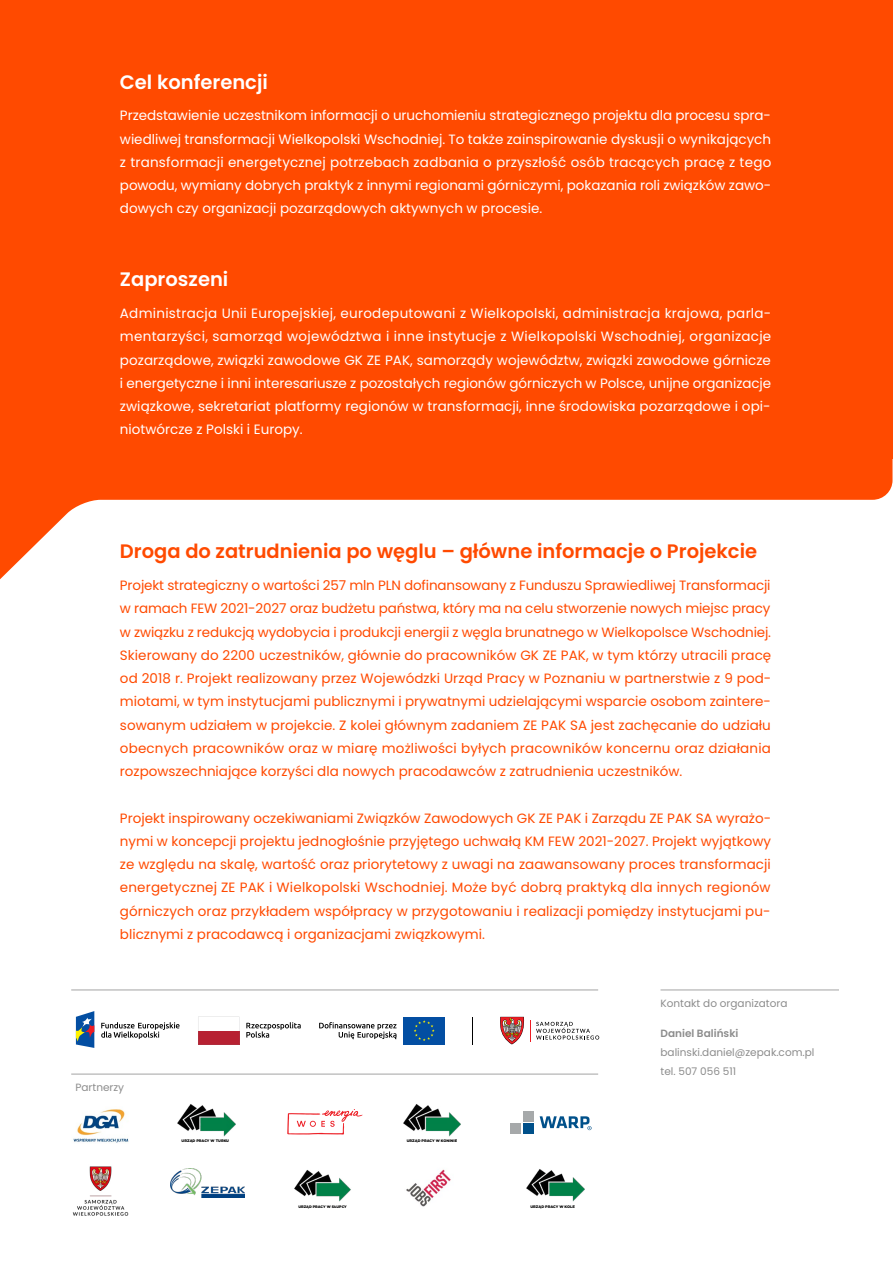
<style>
.page{position:relative;width:893px;height:1263px;background:#fff}
.page>*{position:absolute;margin:0;border:0;box-sizing:border-box;transform-origin:0 0}
.t1{font:600 19.5px "Poppins";color:#ff4a00}
.t2{font:600 19.5px "Poppins";color:#fff}
.t3{font:13.5px/23.2px "Poppins";color:#ff4a00;text-align:justify}
.t4{font:13.5px/23.2px "Poppins";color:#fff;text-align:justify}
.t5{font:10.5px/19px "Poppins";color:#8c8c8c}
.t6{font:600 10.5px "Poppins";color:#8c8c8c}
.t7{font:900 3.75px "Gotham";color:#000}
.t8{font:900 3.6px "Gotham";color:#000}
</style>
<div class="page">
<div style="left:0;top:293px;width:893px;height:166px;background:#ff4a00"></div>
<svg style="left:0;top:343px;width:892px;height:237px;fill:#ff4a00"></svg>
<div style="left:0;top:0;width:893px;height:293px;background:#ff4a00"></div>
<svg style="left:76px;top:1011px;width:18px;height:37px"></svg>
<svg style="left:101px;top:1022px;width:79px;height:17px"></svg>
<svg style="left:246px;top:1022px;width:55px;height:16px"></svg>
<svg style="left:198px;top:1017px;width:41px;height:27px"></svg>
<svg style="left:319px;top:1022px;width:78px;height:17px"></svg>
<div style="left:403px;top:1017px;width:42px;height:27px;background:#034ea2"></div>
<svg style="left:414px;top:1020px;width:21px;height:21px"></svg>
<svg style="left:472px;top:1017px;width:1px;height:27px"></svg>
<svg style="left:530px;top:1020px;width:69px;height:21px"></svg>
<svg style="left:500px;top:1017px;width:24px;height:27px"></svg>
<hr style="left:71px;top:990px;width:527px;height:1px;background:#a3a3a3">
<div style="left:523px;top:1111px;width:11px;height:10px;background:#a6a9aa"></div>
<div style="left:510px;top:1123px;width:11px;height:10px;background:#a6a9aa"></div>
<div style="left:523px;top:1123px;width:11px;height:10px;background:#00508a"></div>
<svg style="left:540px;top:1116px;width:52px;height:14px"></svg>
<img style="left:170px;top:1169px;width:75px;height:28px">
<img style="left:294px;top:1170px;width:57px;height:32px">
<img style="left:177px;top:1104px;width:59px;height:33px">
<svg style="left:287px;top:1109px;width:75px;height:25px"></svg>
<img style="left:403px;top:1104px;width:58px;height:33px">
<img style="left:406px;top:1169px;width:45px;height:38px">
<img style="left:526px;top:1169px;width:58px;height:33px">
<img style="left:73px;top:1109px;width:56px;height:34px">
<img style="left:72px;top:1166px;width:57px;height:50px">
<hr style="left:71px;top:1074px;width:527px;height:1px;background:#a3a3a3">
<hr style="left:660px;top:990px;width:179px;height:1px;background:#a3a3a3">
<h1 class="t2" style="left:120px;top:70px;width:149px">Cel konferencji</h1>
<p class="t4" style="left:120px;top:104px;width:653px">Przedstawienie uczestnikom informacji o uruchomieniu strategicznego projektu dla procesu spra&shy;wiedliwej transformacji Wielkopolski Wschodniej. To także zainspirowanie dyskusji o wynikających z transformacji energetycznej potrzebach zadbania o przyszłość osób tracących pracę z tego powodu, wymiany dobrych praktyk z innymi regionami górniczymi, pokazania roli związków zawo&shy;dowych czy organizacji pozarządowych aktywnych w procesie.</p>
<h1 class="t2" style="left:120px;top:268px;width:110px">Zaproszeni</h1>
<p class="t4" style="left:120px;top:302px;width:653px">Administracja Unii Europejskiej, eurodeputowani z Wielkopolski, administracja krajowa, parla&shy;mentarzyści, samorząd województwa i inne instytucje z Wielkopolski Wschodniej, organizacje pozarządowe, związki zawodowe GK ZE PAK, samorządy województw, związki zawodowe górnicze i energetyczne i inni interesariusze z pozostałych regionów górniczych w Polsce, unijne organizacje związkowe, sekretariat platformy regionów w transformacji, inne środowiska pozarządowe i opi&shy;niotwórcze z Polski i Europy.</p>
<h1 class="t1" style="left:120px;top:540px;width:639px">Droga do zatrudnienia po węglu – główne informacje o Projekcie</h1>
<p class="t3" style="left:120px;top:574px;width:653px">Projekt strategiczny o wartości 257 mln PLN dofinansowany z Funduszu Sprawiedliwej Transformacji w ramach FEW 2021-2027 oraz budżetu państwa, który ma na celu stworzenie nowych miejsc pracy w związku z redukcją wydobycia i produkcji energii z węgla brunatnego w Wielkopolsce Wschodniej.<br>Skierowany do 2200 uczestników, głównie do pracowników GK ZE PAK, w tym którzy utracili pracę od 2018 r. Projekt realizowany przez Wojewódzki Urząd Pracy w Poznaniu w partnerstwie z 9 pod&shy;miotami, w tym instytucjami publicznymi i prywatnymi udzielającymi wsparcie osobom zaintere&shy;sowanym udziałem w projekcie. Z kolei głównym zadaniem ZE PAK SA jest zachęcanie do udziału obecnych pracowników oraz w miarę możliwości byłych pracowników koncernu oraz działania rozpowszechniające korzyści dla nowych pracodawców z zatrudnienia uczestników.</p>
<p class="t3" style="left:120px;top:806px;width:653px">Projekt inspirowany oczekiwaniami Związków Zawodowych GK ZE PAK i Zarządu ZE PAK SA wyrażo&shy;nymi w koncepcji projektu jednogłośnie przyjętego uchwałą KM FEW 2021-2027. Projekt wyjątkowy ze względu na skalę, wartość oraz priorytetowy z uwagi na zaawansowany proces transformacji energetycznej ZE PAK i Wielkopolski Wschodniej. Może być dobrą praktyką dla innych regionów górniczych oraz przykładem współpracy w przygotowaniu i realizacji pomiędzy instytucjami pu&shy;blicznymi z pracodawcą i organizacjami związkowymi.</p>
<p class="t5" style="left:75px;top:1078px;width:50px">Partnerzy</p>
<p class="t7" style="left:182px;top:1138px;width:49px">URZĄD PRACY W TURKU</p>
<p class="t7" style="left:407px;top:1138px;width:52px">URZĄD PRACY W KONINIE</p>
<p class="t8" style="left:298px;top:1204px;width:50px">URZĄD PRACY W SŁUPCY</p>
<p class="t7" style="left:530px;top:1204px;width:46px">URZĄD PRACY W KOLE</p>
<p class="t5" style="left:660px;top:994px;width:128px">Kontakt do organizatora</p>
<p class="t6" style="left:660px;top:1027px;width:79px">Daniel Baliński</p>
<p class="t5" style="left:660px;top:1042px;width:155px">balinski.daniel@zepak.com.pl tel. 507 056 511</p>
</div>
